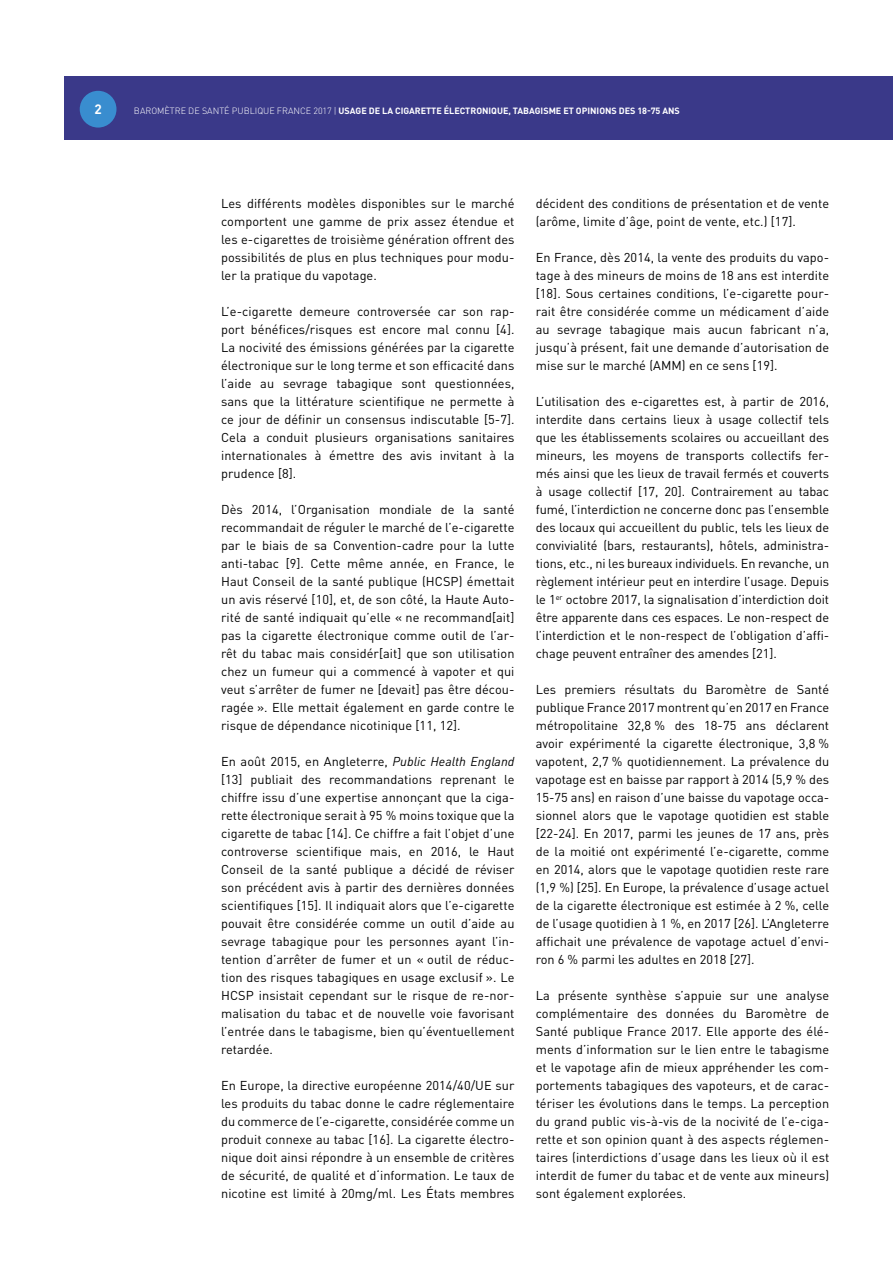
<style>
.page{position:relative;width:893px;height:1263px;background:#fff}
.page>*{position:absolute;margin:0;border:0;box-sizing:border-box;transform-origin:0 0}
.t1{font:700 13.5px "DIN Pro";color:#fff}
.t2{font:12.75px/18px "DIN Pro";letter-spacing:.005em;color:#000;text-align:justify}
.t3{font:700 9px "DIN Pro";color:#fff}
.s1{font-weight:300}
.s2{font-style:italic}
</style>
<div class="page">
<div style="left:64px;top:77px;width:829px;height:63px;background:#3a3989"></div>
<div style="left:80px;top:91px;width:36px;height:37px;background:#398dcf;border-radius:50%"></div>
<p class="t1" style="left:94px;top:100px;width:9px">2</p>
<p class="t3" style="left:134px;top:105px;width:547px"><span class="s1">BAROMÈTRE DE SANTÉ PUBLIQUE FRANCE 2017 |</span> USAGE DE LA CIGARETTE ÉLECTRONIQUE, TABAGISME ET OPINIONS DES 18-75 ANS</p>
<p class="t2" style="left:221px;top:194px;width:295px">Les différents modèles disponibles sur le marché comportent une gamme de prix assez étendue et les e‑cigarettes de troisième génération offrent des possibilités de plus en plus techniques pour modu‑ ler la pratique du vapotage.</p>
<p class="t2" style="left:221px;top:302px;width:295px">L’e‑cigarette demeure controversée car son rap‑ port bénéfices/risques est encore mal connu [4].<br>La nocivité des émissions générées par la cigarette électronique sur le long terme et son efficacité dans l’aide au sevrage tabagique sont questionnées, sans que la littérature scientifique ne permette à ce jour de définir un consensus indiscutable [5‑7].<br>Cela a conduit plusieurs organisations sanitaires internationales à émettre des avis invitant à la prudence [8].</p>
<p class="t2" style="left:221px;top:500px;width:295px">Dès 2014, l’Organisation mondiale de la santé recommandait de réguler le marché de l’e‑cigarette par le biais de sa Convention‑cadre pour la lutte anti‑tabac [9]. Cette même année, en France, le Haut Conseil de la santé publique (HCSP) émettait un avis réservé [10], et, de son côté, la Haute Auto‑ rité de santé indiquait qu’elle « ne recommand[ait] pas la cigarette électronique comme outil de l’ar‑ rêt du tabac mais considér[ait] que son utilisation chez un fumeur qui a commencé à vapoter et qui veut s’arrêter de fumer ne [devait] pas être décou‑ ragée ». Elle mettait également en garde contre le risque de dépendance nicotinique [11, 12].</p>
<p class="t2" style="left:221px;top:752px;width:295px">En août 2015, en Angleterre, <span class="s2">Public Health England </span>[13] publiait des recommandations reprenant le chiffre issu d’une expertise annonçant que la ciga‑ rette électronique serait à 95 % moins toxique que la cigarette de tabac [14]. Ce chiffre a fait l’objet d’une controverse scientifique mais, en 2016, le Haut Conseil de la santé publique a décidé de réviser son précédent avis à partir des dernières données scientifiques [15]. Il indiquait alors que l’e‑cigarette pouvait être considérée comme un outil d’aide au sevrage tabagique pour les personnes ayant l’in‑ tention d’arrêter de fumer et un « outil de réduc‑ tion des risques tabagiques en usage exclusif ». Le HCSP insistait cependant sur le risque de re‑nor‑ malisation du tabac et de nouvelle voie favorisant l’entrée dans le tabagisme, bien qu’éventuellement retardée.</p>
<p class="t2" style="left:221px;top:1076px;width:295px">En Europe, la directive européenne 2014/40/UE sur les produits du tabac donne le cadre réglementaire du commerce de l’e‑cigarette, considérée comme un produit connexe au tabac [16]. La cigarette électro‑ nique doit ainsi répondre à un ensemble de critères de sécurité, de qualité et d‘information. Le taux de nicotine est limité à 20mg/ml. Les États membres</p>
<p class="t2" style="left:536px;top:194px;width:295px">décident des conditions de présentation et de vente (arôme, limite d’âge, point de vente, etc.) [17].</p>
<p class="t2" style="left:536px;top:248px;width:295px">En France, dès 2014, la vente des produits du vapo‑ tage à des mineurs de moins de 18 ans est interdite [18]. Sous certaines conditions, l’e‑cigarette pour‑ rait être considérée comme un médicament d’aide au sevrage tabagique mais aucun fabricant n’a, jusqu’à présent, fait une demande d’autorisation de mise sur le marché (AMM) en ce sens [19].</p>
<p class="t2" style="left:536px;top:392px;width:295px">L’utilisation des e‑cigarettes est, à partir de 2016, interdite dans certains lieux à usage collectif tels que les établissements scolaires ou accueillant des mineurs, les moyens de transports collectifs fer‑ més ainsi que les lieux de travail fermés et couverts à usage collectif [17, 20]. Contrairement au tabac fumé, l’interdiction ne concerne donc pas l’ensemble des locaux qui accueillent du public, tels les lieux de convivialité (bars, restaurants), hôtels, administra‑ tions, etc., ni les bureaux individuels. En revanche, un règlement intérieur peut en interdire l’usage. Depuis le 1<sup>er</sup> octobre 2017, la signalisation d’interdiction doit être apparente dans ces espaces. Le non‑respect de l’interdiction et le non‑respect de l’obligation d’affi‑ chage peuvent entraîner des amendes [21].</p>
<p class="t2" style="left:536px;top:680px;width:295px">Les premiers résultats du Baromètre de Santé publique France 2017 montrent qu’en 2017 en France métropolitaine 32,8 % des 18‑75 ans déclarent avoir expérimenté la cigarette électronique, 3,8 % vapotent, 2,7 % quotidiennement. La prévalence du vapotage est en baisse par rapport à 2014 (5,9 % des 15‑75 ans) en raison d’une baisse du vapotage occa‑ sionnel alors que le vapotage quotidien est stable [22‑24]. En 2017, parmi les jeunes de 17 ans, près de la moitié ont expérimenté l’e‑cigarette, comme en 2014, alors que le vapotage quotidien reste rare (1,9 %) [25]. En Europe, la prévalence d’usage actuel de la cigarette électronique est estimée à 2 %, celle de l’usage quotidien à 1 %, en 2017 [26]. L’Angleterre affichait une prévalence de vapotage actuel d’envi‑ ron 6 % parmi les adultes en 2018 [27].</p>
<p class="t2" style="left:536px;top:986px;width:295px">La présente synthèse s’appuie sur une analyse complémentaire des données du Baromètre de Santé publique France 2017. Elle apporte des élé‑ ments d’information sur le lien entre le tabagisme et le vapotage afin de mieux appréhender les com‑ portements tabagiques des vapoteurs, et de carac‑ tériser les évolutions dans le temps. La perception du grand public vis‑à‑vis de la nocivité de l’e‑ciga‑ rette et son opinion quant à des aspects réglemen‑ taires (interdictions d’usage dans les lieux où il est interdit de fumer du tabac et de vente aux mineurs) sont également explorées.</p>
</div>
